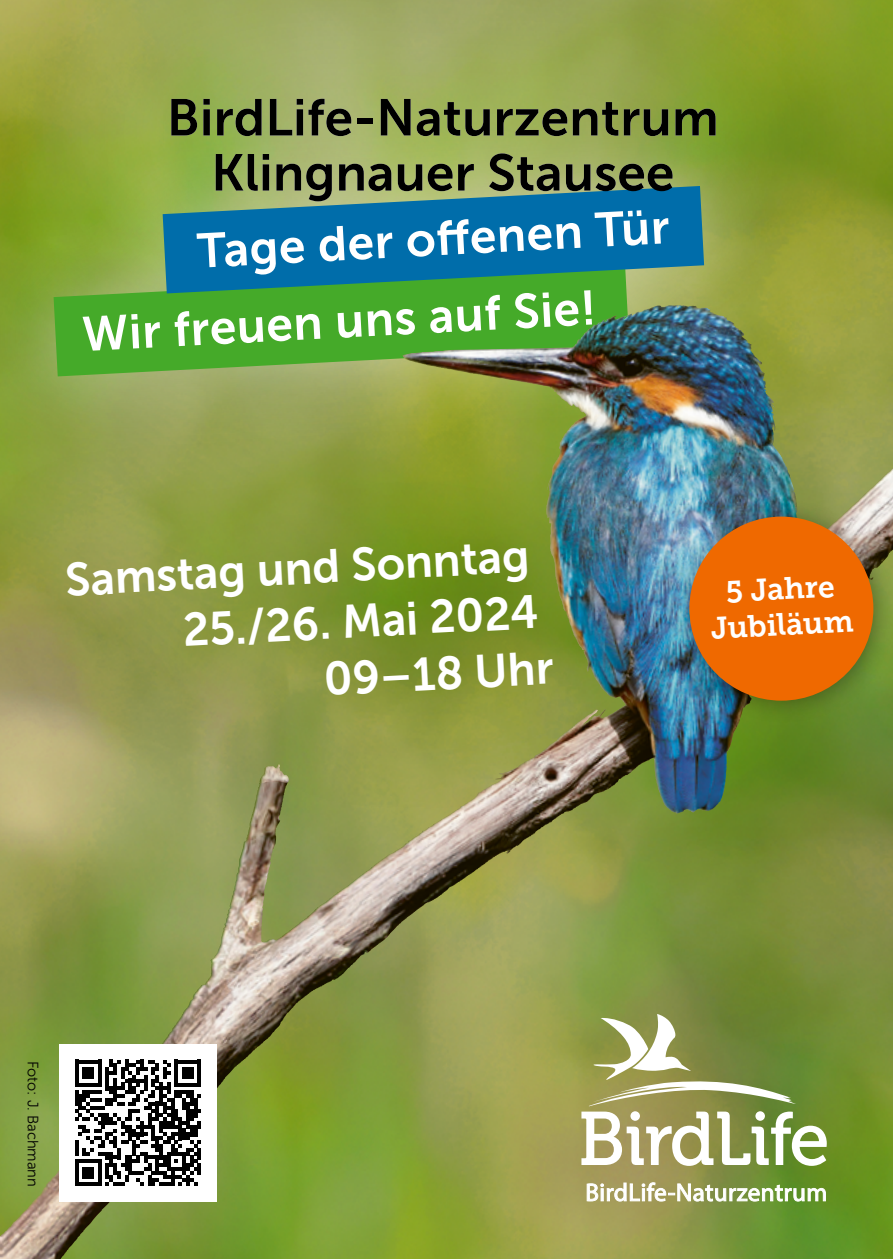
<style>
.page{position:relative;width:893px;height:1259px;background:#fff}
.page>*{position:absolute;margin:0;border:0;box-sizing:border-box;transform-origin:0 0}
.t1{font:51.6px/55.2px "Museo Sans 700";color:#000;text-align:center}
.t2{font:48.3px "Museo Sans 700";color:#fff}
.t3{font:46.5px "Museo Sans 700";color:#fff}
.t4{font:30.6px/35.4px "Museo Slab 700";color:#fff;text-align:center}
.t5{font:15px "Museo Sans 300";color:#000}
</style>
<div class="page">
<img style="left:0;top:436px;width:893px;height:823px">
<div style="left:0;top:0;width:893px;height:436px;background:#fff;opacity:.2"></div>
<div style="left:0;top:107px;width:784px;height:349px;background:#fff;opacity:.37"></div>
<svg style="left:54px;top:267px;width:575px;height:109px;background:#55a136"></svg>
<svg style="left:163px;top:186px;width:541px;height:107px;background:#237f94"></svg>
<img style="left:586px;top:305px;width:88px;height:27px">
<div style="left:59px;top:1044px;width:158px;height:157px;background:#fff"></div>
<svg style="left:75px;top:1059px;width:126px;height:127px"></svg>
<hr style="left:197px;top:1148px;width:4px;height:11px;background:#000">
<hr style="left:197px;top:1163px;width:4px;height:11px;background:#000">
<svg style="left:581px;top:1014px;width:246px;height:152px"></svg>
<svg style="left:586px;top:1181px;width:240px;height:21px"></svg>
<img style="left:0;top:391px;width:694px;height:467px">
<div style="left:671px;top:498px;width:222px;height:226px;background:#000;opacity:.33"></div>
<div style="left:689px;top:516px;width:184px;height:184px;background:#ef6900;border-radius:50%"></div>
<p class="t1" style="left:167px;top:90px;width:554px">BirdLife-Naturzentrum<br>Klingnauer Stausee</p>
<p class="t2" style="left:196px;top:224px;width:474px;rotate:-3deg">Tage der off enen Tür</p>
<p class="t2" style="left:81px;top:308px;width:516px;rotate:-3deg">Wir freuen uns auf Sie!</p>
<p class="t3" style="left:64px;top:554px;width:466px;rotate:-3deg">Samstag und Sonntag</p>
<p class="t3" style="left:182px;top:604px;width:357px;rotate:-3deg">25./26. Mai 2024</p>
<p class="t3" style="left:323px;top:653px;width:231px;rotate:-3deg">09–18 Uhr</p>
<p class="t4" style="left:708px;top:575px;width:144px;rotate:-3deg">5 Jahre<br>Jubiläum</p>
<p class="t5" style="left:41px;top:1060px;width:128px;rotate:90deg">Foto: J. Bachmann</p>
</div>
